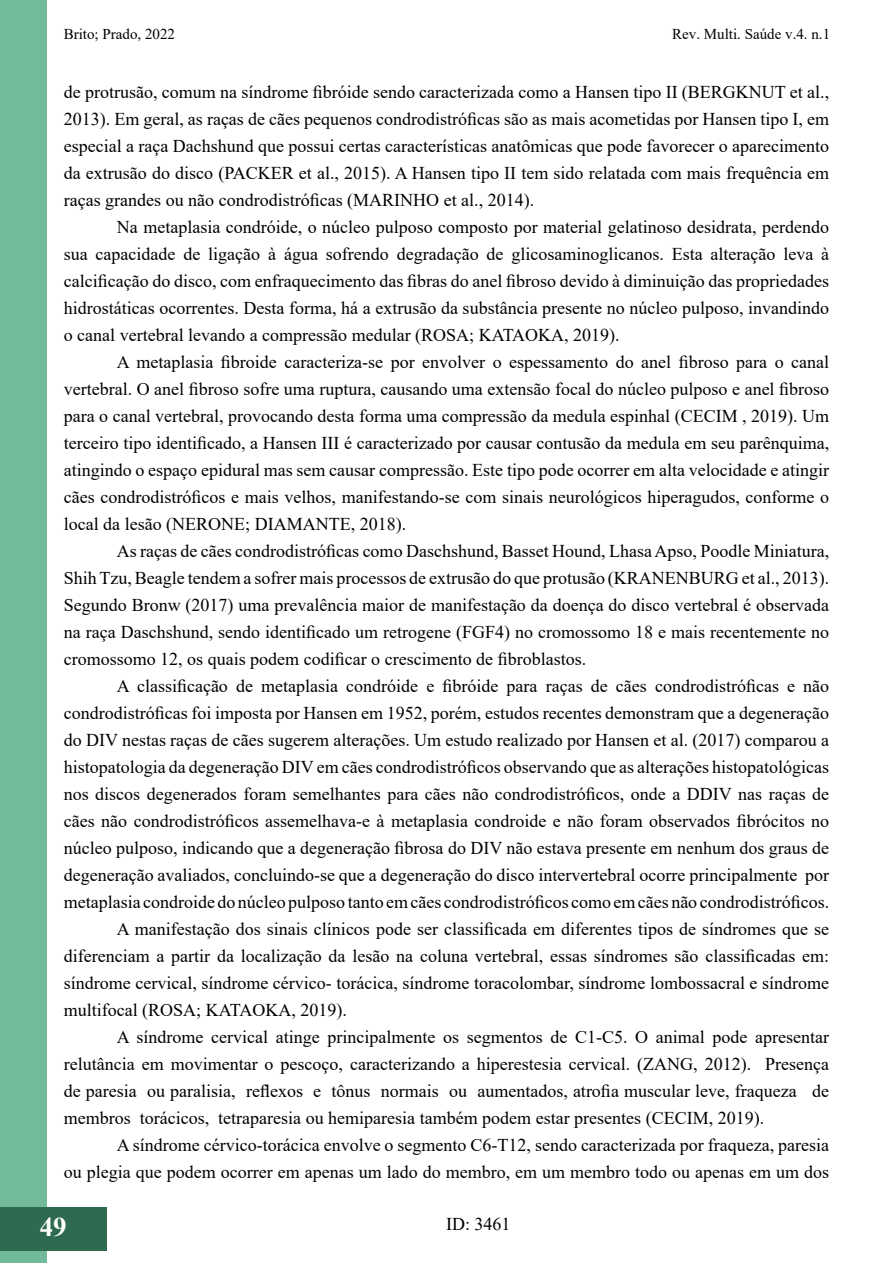
<style>
.page{position:relative;width:893px;height:1263px;background:#fff}
.page>*{position:absolute;margin:0;border:0;box-sizing:border-box;transform-origin:0 0}
.t1{font:700 27px "Times New Roman";color:#fff}
.t2{font:18px/27px "Times New Roman";color:#000;text-align:justify}
.t3{font:15px "Times New Roman";color:#000}
</style>
<div class="page">
<div style="left:0;top:0;width:47px;height:1262px;background:#73ba9b"></div>
<hr style="left:892px;top:1207px;width:1px;height:43px;background:#2d6a4f">
<div style="left:0;top:1207px;width:106px;height:43px;background:#2d6a4f"></div>
<p class="t3" style="left:64px;top:24px;width:113px">Brito; Prado, 2022</p>
<p class="t3" style="left:672px;top:24px;width:159px">Rev. Multi. Saúde v.4. n.1</p>
<p class="t2" style="left:64px;top:77px;width:767px">de protrusão, comum na síndrome fibróide sendo caracterizada como a Hansen tipo II (BERGKNUT et al., 2013). Em geral, as raças de cães pequenos condrodistróficas são as mais acometidas por Hansen tipo I, em especial a raça Dachshund que possui certas características anatômicas que pode favorecer o aparecimento da extrusão do disco (PACKER et al., 2015). A Hansen tipo II tem sido relatada com mais frequência em raças grandes ou não condrodistróficas (MARINHO et al., 2014).</p>
<p class="t2" style="left:64px;top:212px;width:767px;text-indent:53px">Na metaplasia condróide, o núcleo pulposo composto por material gelatinoso desidrata, perdendo sua capacidade de ligação à água sofrendo degradação de glicosaminoglicanos. Esta alteração leva à calcificação do disco, com enfraquecimento das fibras do anel fibroso devido à diminuição das propriedades hidrostáticas ocorrentes. Desta forma, há a extrusão da substância presente no núcleo pulposo, invandindo o canal vertebral levando a compressão medular (ROSA; KATAOKA, 2019).</p>
<p class="t2" style="left:64px;top:347px;width:767px;text-indent:53px">A metaplasia fibroide caracteriza-se por envolver o espessamento do anel fibroso para o canal vertebral. O anel fibroso sofre uma ruptura, causando uma extensão focal do núcleo pulposo e anel fibroso para o canal vertebral, provocando desta forma uma compressão da medula espinhal (CECIM , 2019). Um terceiro tipo identificado, a Hansen III é caracterizado por causar contusão da medula em seu parênquima, atingindo o espaço epidural mas sem causar compressão. Este tipo pode ocorrer em alta velocidade e atingir cães condrodistróficos e mais velhos, manifestando-se com sinais neurológicos hiperagudos, conforme o local da lesão (NERONE; DIAMANTE, 2018).</p>
<p class="t2" style="left:64px;top:536px;width:767px;text-indent:53px">As raças de cães condrodistróficas como Daschshund, Basset Hound, Lhasa Apso, Poodle Miniatura, Shih Tzu, Beagle tendem a sofrer mais processos de extrusão do que protusão (KRANENBURG et al., 2013).<br>Segundo Bronw (2017) uma prevalência maior de manifestação da doença do disco vertebral é observada na raça Daschshund, sendo identificado um retrogene (FGF4) no cromossomo 18 e mais recentemente no cromossomo 12, os quais podem codificar o crescimento de fibroblastos.</p>
<p class="t2" style="left:117px;top:671px;width:714px">A classificação de metaplasia condróide e fibróide para raças de cães condrodistróficas e não</p>
<p class="t2" style="left:64px;top:698px;width:767px">condrodistróficas foi imposta por Hansen em 1952, porém, estudos recentes demonstram que a degeneração</p>
<p class="t2" style="left:64px;top:725px;width:767px">do DIV nestas raças de cães sugerem alterações. Um estudo realizado por Hansen et al. (2017) comparou a</p>
<p class="t2" style="left:64px;top:752px;width:767px">histopatologia da degeneração DIV em cães condrodistróficos observando que as alterações histopatológicas</p>
<p class="t2" style="left:64px;top:779px;width:767px">nos discos degenerados foram semelhantes para cães não condrodistróficos, onde a DDIV nas raças de</p>
<p class="t2" style="left:64px;top:806px;width:767px">cães não condrodistróficos assemelhava-e à metaplasia condroide e não foram observados fibrócitos no</p>
<p class="t2" style="left:64px;top:833px;width:767px">núcleo pulposo, indicando que a degeneração fibrosa do DIV não estava presente em nenhum dos graus de</p>
<p class="t2" style="left:64px;top:860px;width:767px">degeneração avaliados, concluindo-se que a degeneração do disco intervertebral ocorre principalmente por</p>
<p class="t2" style="left:64px;top:887px;width:767px">metaplasia condroide do núcleo pulposo tanto em cães condrodistróficos como em cães não condrodistróficos.</p>
<p class="t2" style="left:117px;top:914px;width:714px">A manifestação dos sinais clínicos pode ser classificada em diferentes tipos de síndromes que se</p>
<p class="t2" style="left:64px;top:941px;width:767px">diferenciam a partir da localização da lesão na coluna vertebral, essas síndromes são classificadas em:</p>
<p class="t2" style="left:64px;top:968px;width:767px">síndrome cervical, síndrome cérvico- torácica, síndrome toracolombar, síndrome lombossacral e síndrome</p>
<p class="t2" style="left:64px;top:995px;width:285px">multifocal (ROSA; KATAOKA, 2019).</p>
<p class="t2" style="left:117px;top:1022px;width:714px">A síndrome cervical atinge principalmente os segmentos de C1-C5. O animal pode apresentar</p>
<p class="t2" style="left:64px;top:1049px;width:767px">relutância em movimentar o pescoço, caracterizando a hiperestesia cervical. (ZANG, 2012). Presença</p>
<p class="t2" style="left:64px;top:1076px;width:767px">de paresia ou paralisia, reflexos e tônus normais ou aumentados, atrofia muscular leve, fraqueza de</p>
<p class="t2" style="left:64px;top:1103px;width:702px">membros torácicos, tetraparesia ou hemiparesia também podem estar presentes (CECIM, 2019).</p>
<p class="t2" style="left:117px;top:1130px;width:714px">A síndrome cérvico-torácica envolve o segmento C6-T12, sendo caracterizada por fraqueza, paresia</p>
<p class="t2" style="left:64px;top:1157px;width:767px">ou plegia que podem ocorrer em apenas um lado do membro, em um membro todo ou apenas em um dos</p>
<h1 class="t1" style="left:40px;top:1207px;width:28px">49</h1>
<p class="t2" style="left:446px;top:1210px;width:66px">ID: 3461</p>
</div>
